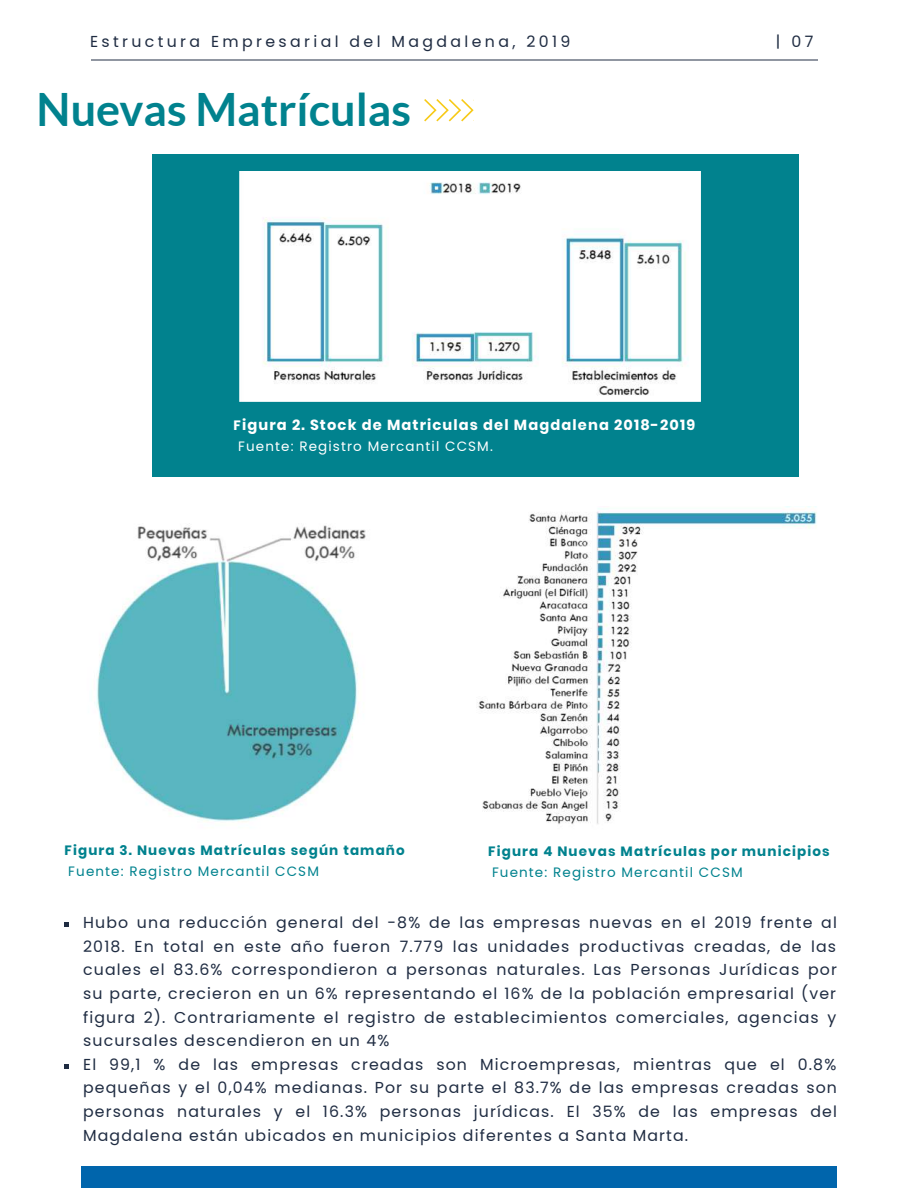
<style>
.page{position:relative;width:918px;height:1188px;background:#fff}
.page>*{position:absolute;margin:0;border:0;box-sizing:border-box;transform-origin:0 0}
.t1{font:700 45px "Lato";color:#01828e}
.t2{font:15.75px/23.7px "Poppins";letter-spacing:.07em;color:#1f2c42}
.t3{font:15.75px "Poppins";letter-spacing:.215em;color:#1f2c42}
.t4{font:700 14.7px "Poppins";letter-spacing:.075em;color:#fff}
.t5{font:700 13.5px "Poppins";letter-spacing:.085em;color:#01828e}
.t6{font:13.5px "Poppins";letter-spacing:.085em;color:#01828e}
.t7{font:13.5px "Poppins";letter-spacing:.085em;color:#fff}
.s1{font-size:13.5px}
</style>
<div class="page">
<hr style="left:91px;top:59px;width:42px;height:1px;background:#1f2c42">
<hr style="left:133px;top:59px;width:41px;height:1px;background:#1f2c42">
<hr style="left:174px;top:59px;width:42px;height:1px;background:#1f2c42">
<hr style="left:216px;top:59px;width:42px;height:1px;background:#1f2c42">
<hr style="left:258px;top:59px;width:41px;height:1px;background:#1f2c42">
<hr style="left:299px;top:59px;width:42px;height:1px;background:#1f2c42">
<hr style="left:341px;top:59px;width:42px;height:1px;background:#1f2c42">
<hr style="left:383px;top:59px;width:41px;height:1px;background:#1f2c42">
<hr style="left:424px;top:59px;width:42px;height:1px;background:#1f2c42">
<hr style="left:466px;top:59px;width:42px;height:1px;background:#1f2c42">
<hr style="left:508px;top:59px;width:41px;height:1px;background:#1f2c42">
<hr style="left:549px;top:59px;width:42px;height:1px;background:#1f2c42">
<hr style="left:591px;top:59px;width:42px;height:1px;background:#1f2c42">
<hr style="left:633px;top:59px;width:41px;height:1px;background:#1f2c42">
<hr style="left:674px;top:59px;width:42px;height:1px;background:#1f2c42">
<hr style="left:716px;top:59px;width:42px;height:1px;background:#1f2c42">
<hr style="left:758px;top:59px;width:41px;height:1px;background:#1f2c42">
<svg style="left:799px;top:59px;width:19px;height:1px"></svg>
<div style="left:81px;top:1167px;width:756px;height:21px;background:#0065ac"></div>
<img style="left:96px;top:525px;width:270px;height:297px">
<div style="left:152px;top:154px;width:647px;height:323px;background:#01828e"></div>
<img style="left:240px;top:171px;width:461px;height:231px">
<svg style="left:424px;top:99px;width:50px;height:22px"></svg>
<svg style="left:64px;top:923px;width:5px;height:4px"></svg>
<svg style="left:64px;top:1064px;width:5px;height:5px"></svg>
<img style="left:477px;top:506px;width:340px;height:318px">
<p class="t3" style="left:90px;top:32px;width:482px">Estructura Empresarial del Magdalena, 2019</p>
<p class="t2" style="left:776px;top:30px;width:39px">| 07</p>
<h1 class="t1" style="left:37px;top:84px;width:376px">Nuevas Matrículas</h1>
<p class="t4" style="left:234px;top:416px;width:463px"><span class="s1">F</span>igura 2. Stock de Matriculas del Magdalena 2018-2019</p>
<p class="t7" style="left:238px;top:438px;width:256px">Fuente: Registro Mercantil CCSM.</p>
<p class="t5" style="left:65px;top:842px;width:342px">Figura 3. Nuevas Matrículas según tamaño</p>
<p class="t6" style="left:68px;top:863px;width:252px">Fuente: Registro Mercantil CCSM</p>
<p class="t5" style="left:488px;top:844px;width:343px">Figura 4 Nuevas Matrículas por municipios</p>
<p class="t6" style="left:492px;top:865px;width:252px">Fuente: Registro Mercantil CCSM</p>
<p class="t2" style="left:83px;top:911px;width:755px">Hubo una reducción general del -8% de las empresas nuevas en el 2019 frente al 2018. En total en este año fueron 7.779 las unidades productivas creadas, de las cuales el 83.6% correspondieron a personas naturales. Las Personas Jurídicas por su parte, crecieron en un 6% representando el 16% de la población empresarial (ver figura 2). Contrariamente el registro de establecimientos comerciales, agencias y sucursales descendieron en un 4%<br>El 99,1 % de las empresas creadas son Microempresas, mientras que el 0.8% pequeñas y el 0,04% medianas. Por su parte el 83.7% de las empresas creadas son personas naturales y el 16.3% personas jurídicas. El 35% de las empresas del Magdalena están ubicados en municipios diferentes a Santa Marta.</p>
</div>
